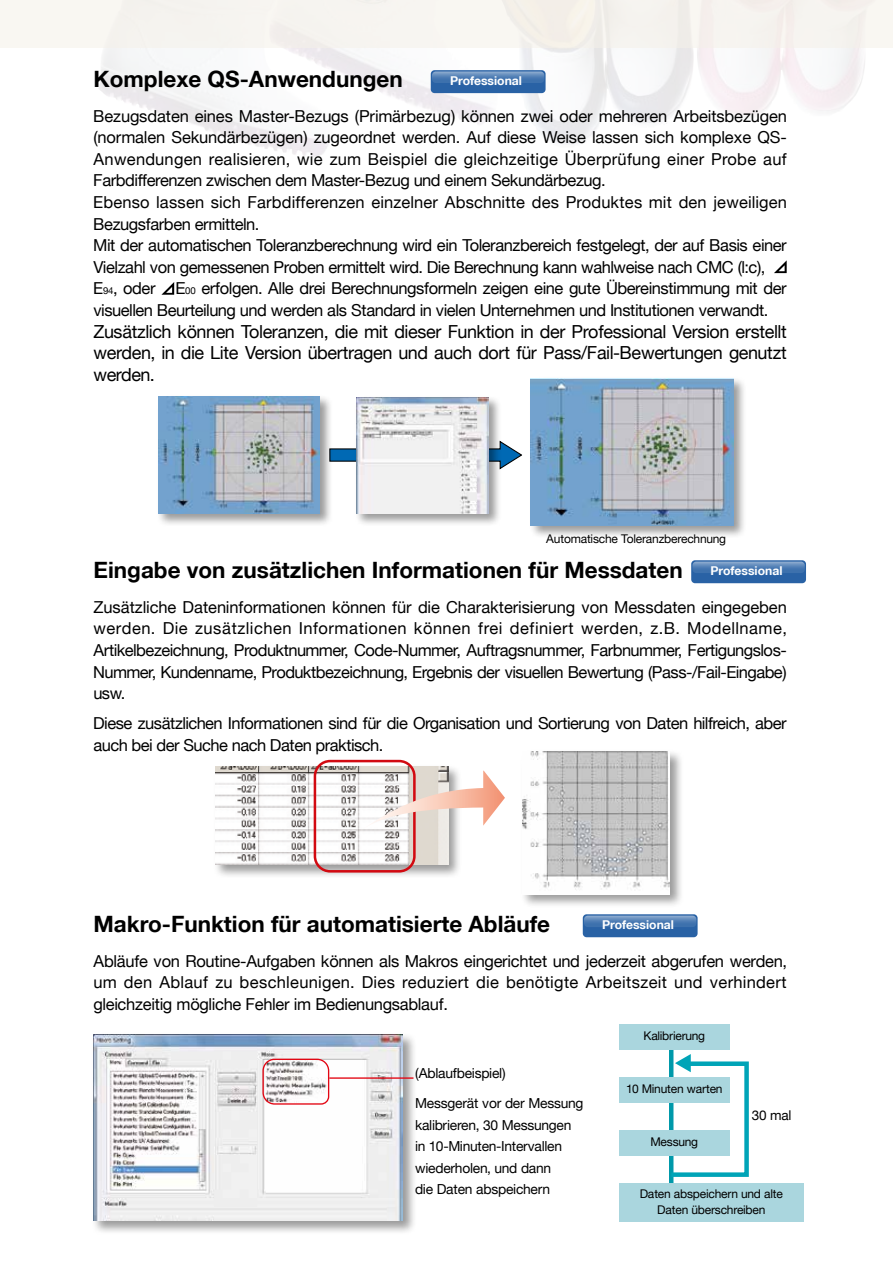
<style>
.page{position:relative;width:893px;height:1263px;background:#fff}
.page>*{position:absolute;margin:0;border:0;box-sizing:border-box;transform-origin:0 0}
.t1{font:700 22.5px "Helvetica KM";color:#000}
.t2{font:18px/21.6px "Helvetica KM";letter-spacing:-.025em;color:#000;text-align:justify}
.t3{font:16.5px/21.6px "Helvetica KM";letter-spacing:-.025em;color:#000}
.t4{font:13.8px/21.6px "Helvetica KM";letter-spacing:-.02em;color:#000}
.t5{font:13.5px "Helvetica KM";color:#000}
.t6{font:700 12.15px "Helvetica KM";color:#fff}
.t7{font:12px/16.5px "Helvetica KM";letter-spacing:-.02em;color:#000;text-align:center}
.s1{font-size:9.6px}
</style>
<div class="page">
<svg style="left:333px;top:442px;width:189px;height:26px"></svg>
<div style="left:156px;top:395px;width:177px;height:132px;background:#000;opacity:.4"></div>
<img style="left:158px;top:397px;width:162px;height:116px">
<div style="left:354px;top:395px;width:148px;height:132px;background:#000;opacity:.4"></div>
<img style="left:356px;top:397px;width:133px;height:117px">
<div style="left:529px;top:376px;width:218px;height:162px;background:#000;opacity:.4"></div>
<img style="left:531px;top:378px;width:203px;height:147px">
<div style="left:91px;top:1032px;width:326px;height:203px;background:#000;opacity:.4"></div>
<img style="left:94px;top:1034px;width:309px;height:186px">
<svg style="left:262px;top:1058px;width:68px;height:47px"></svg>
<hr style="left:329px;top:1077px;width:84px;height:2px;background:#e30613">
<hr style="left:669px;top:1038px;width:4px;height:158px;background:#09a">
<div style="left:619px;top:1024px;width:111px;height:25px;background:#aad6de"></div>
<div style="left:619px;top:1077px;width:111px;height:25px;background:#aad6de"></div>
<div style="left:619px;top:1130px;width:111px;height:25px;background:#aad6de"></div>
<div style="left:619px;top:1183px;width:185px;height:39px;background:#aad6de"></div>
<svg style="left:667px;top:1054px;width:82px;height:125px"></svg>
<div style="left:213px;top:764px;width:249px;height:115px;background:#000;opacity:.4"></div>
<img style="left:215px;top:766px;width:233px;height:99px">
<div style="left:520px;top:749px;width:164px;height:159px;background:#000;opacity:.4"></div>
<img style="left:523px;top:752px;width:147px;height:142px">
<div style="left:314px;top:760px;width:102px;height:112px;border:3px solid #d20a11;border-radius:15px"></div>
<svg style="left:361px;top:771px;width:144px;height:59px"></svg>
<div style="left:0;top:0;width:893px;height:48px;background:#f6f4f0"></div>
<svg style="left:774px;top:260px;width:13px;height:13px"></svg>
<svg style="left:161px;top:282px;width:13px;height:13px"></svg>
<div style="left:431px;top:70px;width:115px;height:23px;background:#2962a5;border-radius:4px"></div>
<svg style="left:432px;top:72px;width:112px;height:11px"></svg>
<div style="left:691px;top:560px;width:115px;height:23px;background:#2962a5;border-radius:4px"></div>
<svg style="left:692px;top:562px;width:113px;height:11px"></svg>
<div style="left:583px;top:914px;width:115px;height:23px;background:#2962a5;border-radius:4px"></div>
<svg style="left:584px;top:916px;width:112px;height:11px"></svg>
<h1 class="t1" style="left:94px;top:65px;width:311px">Komplexe QS-Anwendungen</h1>
<p class="t3" style="left:93px;top:105px;width:695px">Bezugsdaten eines Master-Bezugs (Primärbezug) können zwei oder mehreren Arbeitsbezügen (normalen Sekundärbezügen) zugeordnet werden. Auf diese Weise lassen sich komplexe QS-Anwendungen realisieren, wie zum Beispiel die gleichzeitige Überprüfung einer Probe auf Farbdifferenzen zwischen dem Master-Bezug und einem Sekundärbezug.<br>Ebenso lassen sich Farbdifferenzen einzelner Abschnitte des Produktes mit den jeweiligen Bezugsfarben ermitteln.<br>Mit der automatischen Toleranzberechnung wird ein Toleranzbereich festgelegt, der auf Basis einer Vielzahl von gemessenen Proben ermittelt wird. Die Berechnung kann wahlweise nach CMC (l:c), E<span class="s1">94</span>, oder E<span class="s1">00</span> erfolgen. Alle drei Berechnungsformeln zeigen eine gute Übereinstimmung mit der visuellen Beurteilung und werden als Standard in vielen Unternehmen und Institutionen verwandt.</p>
<p class="t2" style="left:93px;top:321px;width:695px">Zusätzlich können Toleranzen, die mit dieser Funktion in der Professional Version erstellt werden, in die Lite Version übertragen und auch dort für Pass/Fail-Bewertungen genutzt werden.</p>
<p class="t6" style="left:450px;top:73px;width:73px">Professional</p>
<p class="t7" style="left:546px;top:530px;width:181px">Automatische Toleranzberechnung</p>
<h1 class="t1" style="left:94px;top:556px;width:591px">Eingabe von zusätzlichen Informationen für Messdaten</h1>
<p class="t3" style="left:93px;top:596px;width:695px;text-align:justify">Zusätzliche Dateninformationen können für die Charakterisierung von Messdaten eingegeben werden. Die zusätzlichen Informationen können frei definiert werden, z.B. Modellname, Artikelbezeichnung, Produktnummer, Code-Nummer, Auftragsnummer, Farbnummer, Fertigungslos-Nummer, Kundenname, Produktbezeichnung, Ergebnis der visuellen Bewertung (Pass-/Fail-Eingabe) usw.</p>
<p class="t3" style="left:93px;top:713px;width:695px">Diese zusätzlichen Informationen sind für die Organisation und Sortierung von Daten hilfreich, aber auch bei der Suche nach Daten praktisch.</p>
<p class="t6" style="left:710px;top:563px;width:73px">Professional</p>
<h1 class="t1" style="left:94px;top:910px;width:458px">Makro-Funktion für automatisierte Abläufe</h1>
<p class="t3" style="left:93px;top:950px;width:695px;text-align:justify">Abläufe von Routine-Aufgaben können als Makros eingerichtet und jederzeit abgerufen werden, um den Ablauf zu beschleunigen. Dies reduziert die benötigte Arbeitszeit und verhindert gleichzeitig mögliche Fehler im Bedienungsablauf.</p>
<p class="t6" style="left:602px;top:917px;width:73px">Professional</p>
<p class="t4" style="left:415px;top:1058px;width:170px;line-height:30.2px">(Ablaufbeispiel)<br>Messgerät vor der Messung</p>
<p class="t4" style="left:415px;top:1114px;width:158px">kalibrieren, 30 Messungen in 10-Minuten-Intervallen wiederholen, und dann die Daten abspeichern</p>
<p class="t7" style="left:643px;top:1027px;width:63px">Kalibrierung</p>
<p class="t7" style="left:626px;top:1081px;width:98px">10 Minuten warten</p>
<p class="t7" style="left:650px;top:1134px;width:49px">Messung</p>
<p class="t5" style="left:752px;top:1107px;width:41px">30 mal</p>
<p class="t7" style="left:640px;top:1185px;width:145px">Daten abspeichern und alte<br>Daten überschreiben</p>
</div>
